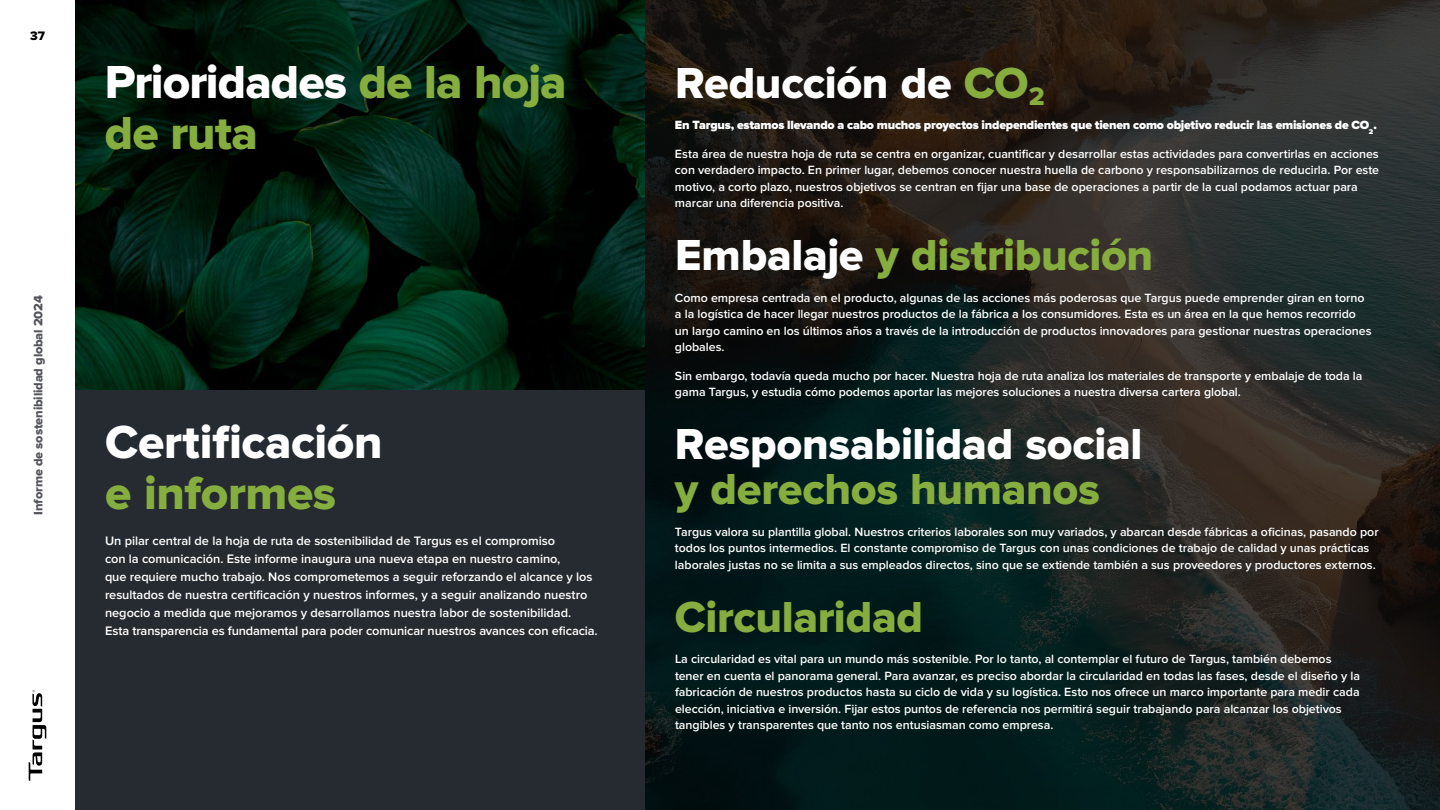
<style>
.page{position:relative;width:1440px;height:810px;background:#fff}
.page>*{position:absolute;margin:0;border:0;box-sizing:border-box;transform-origin:0 0}
.t1{font:48px/51px "Proxima Nova Extrabld";letter-spacing:-.02em;color:#86ae3e}
.t2{font:48px "Proxima Nova Extrabld";letter-spacing:-.005em;color:#fff}
.t3{font:45px "Proxima Nova Extrabld";letter-spacing:-.01em;color:#86ae3e}
.t4{font:45px "Proxima Nova Extrabld";letter-spacing:-.005em;color:#fff}
.t5{font:600 12.75px/18px "Proxima Nova";letter-spacing:-.005em;color:#fff}
.t6{font:12.75px "Proxima Nova Extrabld";letter-spacing:-.01em;color:#54555a}
.t7{font:12.75px "Proxima Nova Extrabld";color:#000}
.t8{font:600 12.38px/16.5px "Proxima Nova";letter-spacing:-.005em;color:#fff}
.t9{font:900 12.38px "Proxima Nova";letter-spacing:-.02em;color:#fff}
.s1{color:#fff}
.s2{color:#87ad3e}
</style>
<div class="page">
<img style="left:645px;top:0;width:795px;height:810px">
<img style="left:75px;top:0;width:570px;height:390px">
<svg style="left:29px;top:690px;width:17px;height:91px"></svg>
<div style="left:75px;top:390px;width:570px;height:420px;background:#262b31"></div>
<p class="t7" style="left:30px;top:30px;width:16px">37</p>
<p class="t6" style="left:32px;top:515px;width:221px;rotate:-90deg">Informe de sostenibilidad global 2024</p>
<h1 class="t1" style="left:105px;top:58px;width:463px"><span class="s1">Prioridades</span> de la hoja de ruta</h1>
<h1 class="t2" style="left:105px;top:420px;width:279px">Certificación</h1>
<h1 class="t1" style="left:105px;top:469px;width:233px">e informes</h1>
<p class="t5" style="left:105px;top:532px;width:494px">Un pilar central de la hoja de ruta de sostenibilidad de Targus es el compromiso<br>con la comunicación. Este informe inaugura una nueva etapa en nuestro camino,<br>que requiere mucho trabajo. Nos comprometemos a seguir reforzando el alcance y los resultados de nuestra certificación y nuestros informes, y a seguir analizando nuestro negocio a medida que mejoramos y desarrollamos nuestra labor de sostenibilidad.<br>Esta transparencia es fundamental para poder comunicar nuestros avances con eficacia.</p>
<h2 class="t4" style="left:675px;top:62px;width:371px">Reducción de <span class="s2">CO</span><sub>2</sub></h2>
<p class="t9" style="left:675px;top:118px;width:703px">En Targus, estamos llevando a cabo muchos proyectos independientes que tienen como objetivo reducir las emisiones de CO<sub>2</sub>.</p>
<p class="t8" style="left:675px;top:146px;width:706px">Esta área de nuestra hoja de ruta se centra en organizar, cuantificar y desarrollar estas actividades para convertirlas en acciones con verdadero impacto. En primer lugar, debemos conocer nuestra huella de carbono y responsabilizarnos de reducirla. Por este motivo, a corto plazo, nuestros objetivos se centran en fijar una base de operaciones a partir de la cual podamos actuar para marcar una diferencia positiva.</p>
<h2 class="t3" style="left:675px;top:235px;width:480px"><span class="s1">Embalaje</span> y distribución</h2>
<p class="t8" style="left:675px;top:290px;width:698px">Como empresa centrada en el producto, algunas de las acciones más poderosas que Targus puede emprender giran en torno a la logística de hacer llegar nuestros productos de la fábrica a los consumidores. Esta es un área en la que hemos recorrido un largo camino en los últimos años a través de la introducción de productos innovadores para gestionar nuestras operaciones globales.</p>
<p class="t8" style="left:675px;top:368px;width:689px">Sin embargo, todavía queda mucho por hacer. Nuestra hoja de ruta analiza los materiales de transporte y embalaje de toda la gama Targus, y estudia cómo podemos aportar las mejores soluciones a nuestra diversa cartera global.</p>
<h2 class="t4" style="left:675px;top:424px;width:469px">Responsabilidad social</h2>
<h2 class="t3" style="left:675px;top:469px;width:426px">y derechos humanos</h2>
<p class="t8" style="left:675px;top:524px;width:705px">Targus valora su plantilla global. Nuestros criterios laborales son muy variados, y abarcan desde fábricas a oficinas, pasando por todos los puntos intermedios. El constante compromiso de Targus con unas condiciones de trabajo de calidad y unas prácticas laborales justas no se limita a sus empleados directos, sino que se extiende también a sus proveedores y productores externos.</p>
<h2 class="t3" style="left:675px;top:596px;width:250px">Circularidad</h2>
<p class="t8" style="left:675px;top:652px;width:687px">La circularidad es vital para un mundo más sostenible. Por lo tanto, al contemplar el futuro de Targus, también debemos tener en cuenta el panorama general. Para avanzar, es preciso abordar la circularidad en todas las fases, desde el diseño y la fabricación de nuestros productos hasta su ciclo de vida y su logística. Esto nos ofrece un marco importante para medir cada elección, iniciativa e inversión. Fijar estos puntos de referencia nos permitirá seguir trabajando para alcanzar los objetivos tangibles y transparentes que tanto nos entusiasman como empresa.</p>
</div>
